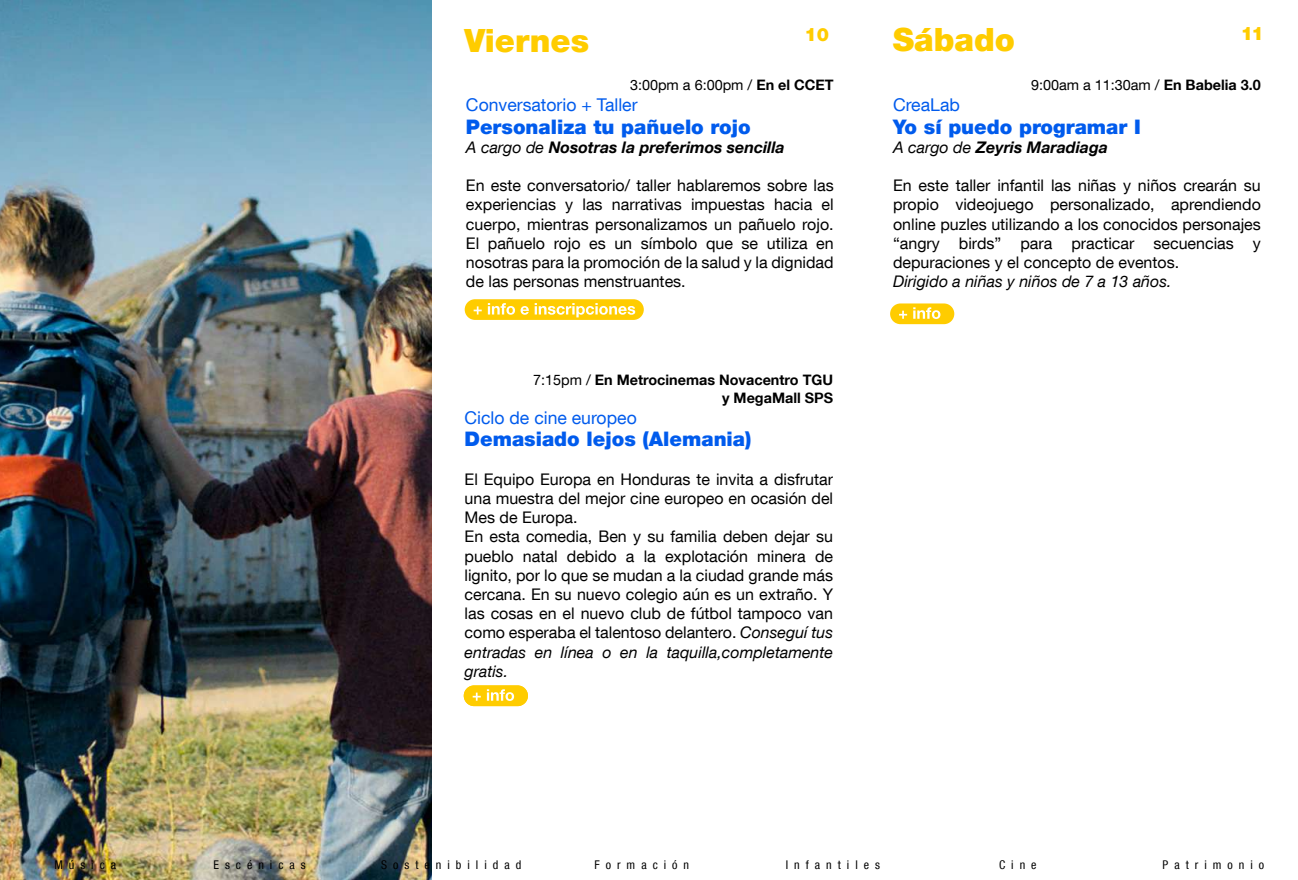
<style>
.page{position:relative;width:1298px;height:880px;background:#fff}
.page>*{position:absolute;margin:0;border:0;box-sizing:border-box;transform-origin:0 0}
.t1{font:900 32px "Helvetica Neue LT Com";color:#fc0}
.t2{font:900 20px "Helvetica Neue LT Com";color:#005bed}
.t3{font:900 18.4px "Helvetica Neue LT Com";color:#fc0}
.t4{font:17.6px "Helvetica Neue LT Com";color:#005bed}
.t5{font:16px/19.2px "Helvetica Neue LT Com";color:#000;text-align:justify}
.t6{font:italic 700 16px "Helvetica Neue LT Com";color:#000}
.t7{font:italic 16px "Helvetica Neue LT Com";color:#000}
.t8{font:14.4px "Helvetica Neue LT Com";color:#000}
.t9{font:700 14.4px/17.3px "Helvetica Neue LT Com";color:#000;text-align:right}
.t10{font:condensed 12px "Helvetica Neue LT Com";letter-spacing:.5em;color:#000}
.s1{font-weight:700}
.s2{font-weight:400}
.s3{font-style:italic}
</style>
<div class="page">
<img style="left:0;top:0;width:431px;height:880px">
<div style="left:464px;top:299px;width:179px;height:21px;background:#fc0;border-radius:10px"></div>
<svg style="left:473px;top:306px;width:8px;height:8px"></svg>
<svg style="left:488px;top:303px;width:147px;height:14px"></svg>
<div style="left:463px;top:685px;width:65px;height:21px;background:#fc0;border-radius:10px"></div>
<svg style="left:472px;top:692px;width:8px;height:8px"></svg>
<svg style="left:487px;top:689px;width:27px;height:12px"></svg>
<div style="left:889px;top:303px;width:65px;height:21px;background:#fc0;border-radius:10px"></div>
<svg style="left:899px;top:311px;width:7px;height:8px"></svg>
<svg style="left:913px;top:307px;width:27px;height:12px"></svg>
<p class="t3" style="left:804px;top:23px;width:26px">10</p>
<p class="t3" style="left:1240px;top:22px;width:25px">11</p>
<h1 class="t1" style="left:464px;top:21px;width:126px">Viernes</h1>
<h1 class="t1" style="left:892px;top:21px;width:124px">Sábado</h1>
<p class="t8" style="left:630px;top:76px;width:205px">3:00pm a 6:00pm / <span class="s1">En el CCET</span></p>
<p class="t4" style="left:466px;top:94px;width:173px">Conversatorio + Taller</p>
<p class="t2" style="left:466px;top:114px;width:286px">Personaliza tu pañuelo rojo</p>
<p class="t6" style="left:466px;top:137px;width:320px"><span class="s2">A cargo de</span> Nosotras la preferimos sencilla</p>
<p class="t5" style="left:466px;top:175px;width:369px">En este conversatorio/ taller hablaremos sobre las experiencias y las narrativas impuestas hacia el cuerpo, mientras personalizamos un pañuelo rojo.<br>El pañuelo rojo es un símbolo que se utiliza en nosotras para la promoción de la salud y la dignidad de las personas menstruantes.</p>
<p class="t9" style="left:533px;top:371px;width:301px"><span class="s2">7:15pm /</span> En Metrocinemas Novacentro TGU y MegaMall SPS</p>
<p class="t4" style="left:464px;top:407px;width:174px">Ciclo de cine europeo</p>
<p class="t2" style="left:464px;top:427px;width:288px">Demasiado lejos (Alemania)</p>
<p class="t5" style="left:464px;top:469px;width:370px;text-align:left">El Equipo Europa en Honduras te invita a disfrutar una muestra del mejor cine europeo en ocasión del Mes de Europa.<br>En esta comedia, Ben y su familia deben dejar su pueblo natal debido a la explotación minera de lignito, por lo que se mudan a la ciudad grande más cercana. En su nuevo colegio aún es un extraño. Y las cosas en el nuevo club de fútbol tampoco van como esperaba el talentoso delantero. <span class="s3">Conseguí tus entradas en línea o en la taquilla,completamente gratis.</span></p>
<p class="t8" style="left:1030px;top:76px;width:231px">9:00am a 11:30am / <span class="s1">En Babelia 3.0</span></p>
<p class="t4" style="left:892px;top:94px;width:68px">CreaLab</p>
<p class="t2" style="left:892px;top:114px;width:249px">Yo sí puedo programar I</p>
<p class="t6" style="left:892px;top:137px;width:216px"><span class="s2">A cargo de</span> Zeyris Maradiaga</p>
<p class="t5" style="left:892px;top:175px;width:369px">En este taller infantil las niñas y niños crearán su propio videojuego personalizado, aprendiendo online puzles utilizando a los conocidos personajes “angry birds” para practicar secuencias y depuraciones y el concepto de eventos.</p>
<p class="t7" style="left:892px;top:272px;width:280px">Dirigido a niñas y niños de 7 a 13 años.</p>
<p class="t10" style="left:54px;top:857px;width:63px">Música</p>
<p class="t10" style="left:213px;top:857px;width:94px">Escénicas</p>
<p class="t10" style="left:381px;top:857px;width:141px">Sostenibilidad</p>
<p class="t10" style="left:594px;top:857px;width:96px">Formación</p>
<p class="t10" style="left:785px;top:857px;width:96px">Infantiles</p>
<p class="t10" style="left:998px;top:857px;width:39px">Cine</p>
<p class="t10" style="left:1162px;top:857px;width:103px">Patrimonio</p>
</div>
